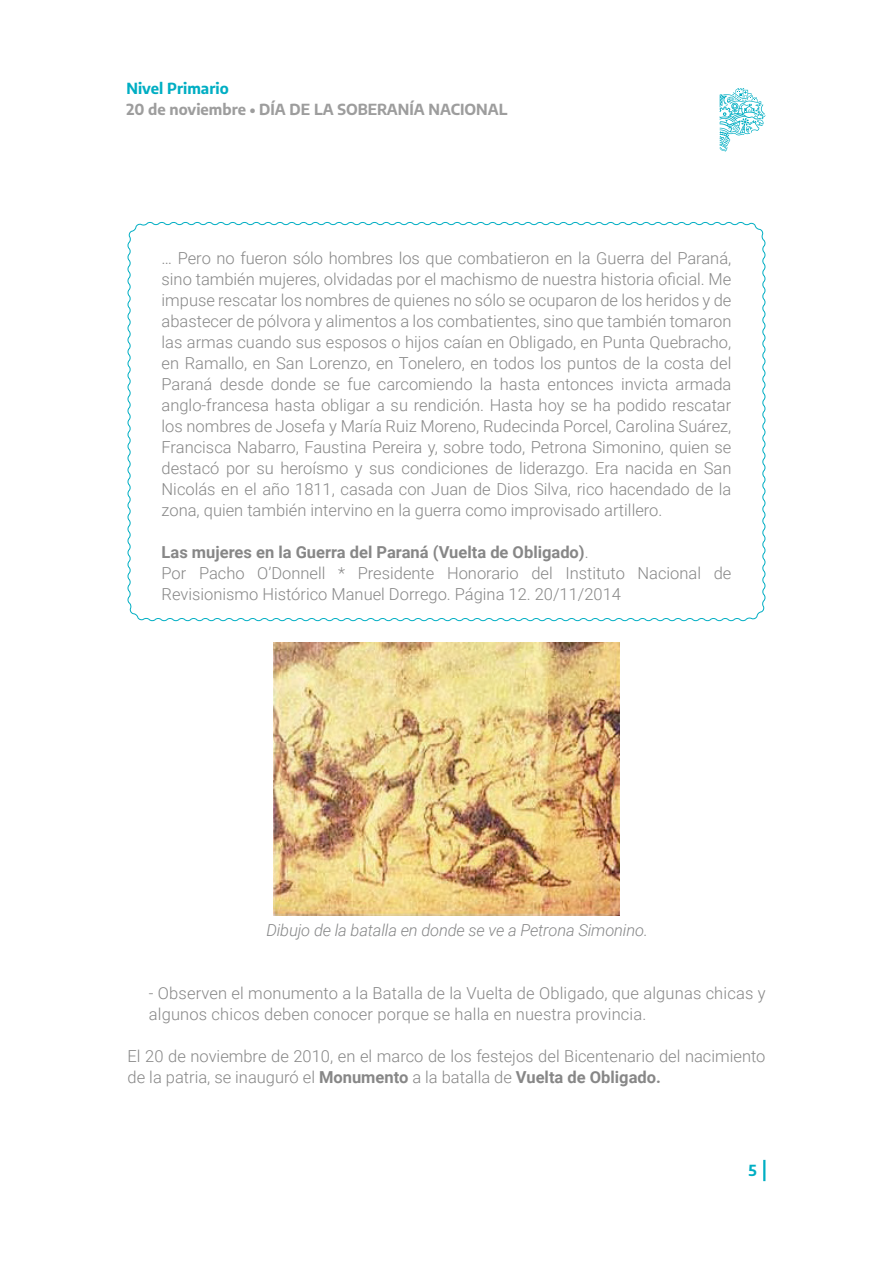
<style>
.page{position:relative;width:893px;height:1263px;background:#fff}
.page>*{position:absolute;margin:0;border:0;box-sizing:border-box;transform-origin:0 0}
.t1{font:300 16.5px/21px "Roboto";color:#878787}
.t2{font:700 16.5px "Roboto";color:#878787}
.t3{font:italic 300 16.5px "Roboto";letter-spacing:-.01em;color:#878889}
.t4{font:700 15px "Encode Sans";color:#9d9d9d}
.t5{font:700 15px "Encode Sans";color:#00aec3}
.s1{font-weight:300}
.s2{font-weight:700}
</style>
<div class="page">
<hr style="left:763px;top:1160px;width:2px;height:21px;background:#00aec3">
<svg style="left:720px;top:88px;width:45px;height:64px"></svg>
<svg style="left:127px;top:222px;width:639px;height:400px"></svg>
<img style="left:274px;top:642px;width:345px;height:273px">
<p class="t5" style="left:126px;top:77px;width:104px">Nivel Primario</p>
<p class="t4" style="left:126px;top:98px;width:382px">20 de noviembre • DÍA DE LA SOBERANÍA NACIONAL</p>
<p class="t1" style="left:162px;top:247px;width:571px;text-align:justify">… Pero no fueron sólo hombres los que combatieron en la Guerra del Paraná, sino también mujeres, olvidadas por el machismo de nuestra historia oficial. Me impuse rescatar los nombres de quienes no sólo se ocuparon de los heridos y de abastecer de pólvora y alimentos a los combatientes, sino que también tomaron las armas cuando sus esposos o hijos caían en Obligado, en Punta Quebracho, en Ramallo, en San Lorenzo, en Tonelero, en todos los puntos de la costa del Paraná desde donde se fue carcomiendo la hasta entonces invicta armada anglo-francesa hasta obligar a su rendición. Hasta hoy se ha podido rescatar los nombres de Josefa y María Ruiz Moreno, Rudecinda Porcel, Carolina Suárez, Francisca Nabarro, Faustina Pereira y, sobre todo, Petrona Simonino, quien se destacó por su heroísmo y sus condiciones de liderazgo. Era nacida en San Nicolás en el año 1811, casada con Juan de Dios Silva, rico hacendado de la zona, quien también intervino en la guerra como improvisado artillero.</p>
<p class="t2" style="left:162px;top:541px;width:429px">Las mujeres en la Guerra del Paraná (Vuelta de Obligado)<span class="s1">.</span></p>
<p class="t1" style="left:162px;top:562px;width:571px">Por Pacho O’Donnell * Presidente Honorario del Instituto Nacional de<br>Revisionismo Histórico Manuel Dorrego. Página 12. 20/11/2014</p>
<p class="t3" style="left:266px;top:919px;width:383px">Dibujo de la batalla en donde se ve a Petrona Simonino.</p>
<p class="t1" style="left:149px;top:982px;width:618px">- Observen el monumento a la Batalla de la Vuelta de Obligado, que algunas chicas y algunos chicos deben conocer porque se halla en nuestra provincia.</p>
<p class="t1" style="left:128px;top:1045px;width:639px">El 20 de noviembre de 2010, en el marco de los festejos del Bicentenario del nacimiento de la patria, se inauguró el <span class="s2">Monumento</span> a la batalla de <span class="s2">Vuelta de Obligado.</span></p>
<p class="t5" style="left:749px;top:1159px;width:10px">5</p>
</div>
